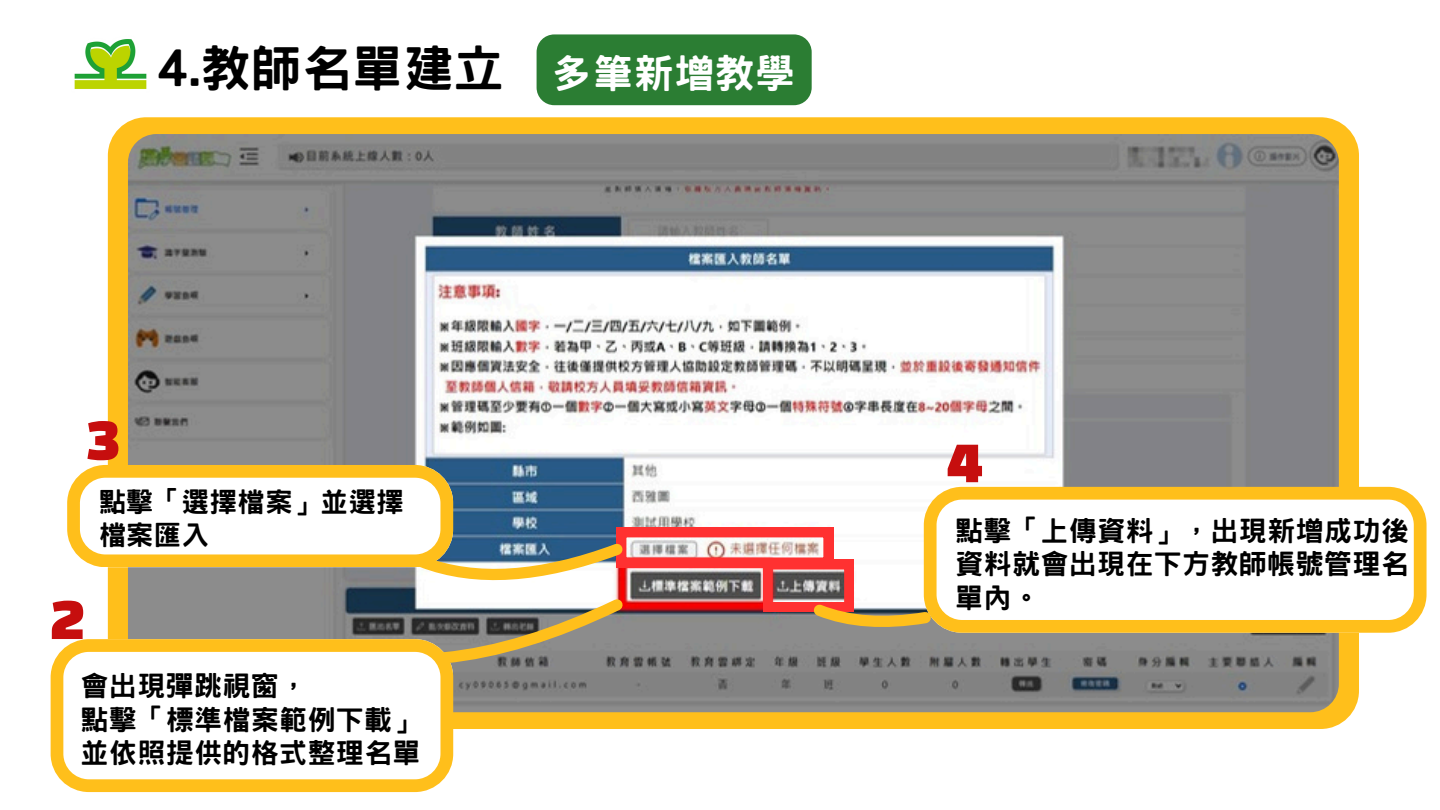
<style>
.page{position:relative;width:1440px;height:810px;background:#fff}
.page>*{position:absolute;margin:0;border:0;box-sizing:border-box;transform-origin:0 0}
.t1{font:60px "Black Han Sans";color:#c60e0e}
.t2{font:800 50px "Han Wang Hei";letter-spacing:.015em;color:#000}
.t3{font:800 40px "Han Wang Hei";letter-spacing:.015em;color:#fff}
.t4{font:800 28px/33.8px "Han Wang Hei";letter-spacing:.015em;color:#000}
.t5{font:800 27.5px/33.1px "Han Wang Hei";letter-spacing:.015em;color:#000}
</style>
<div class="page">
<img style="left:74px;top:39px;width:73px;height:50px">
<div style="left:108px;top:117px;width:1251px;height:612px;background:#ffbf1b"></div>
<img style="left:128px;top:134px;width:1211px;height:578px;border-radius:28px">
<svg style="left:51px;top:646px;width:402px;height:146px"></svg>
<svg style="left:940px;top:487px;width:486px;height:146px"></svg>
<svg style="left:67px;top:465px;width:873px;height:206px;background:#c2b4a2"></svg>
<div style="left:537px;top:34px;width:275px;height:71px;background:#2b7d33;border-radius:18px"></div>
<h1 class="t2" style="left:157px;top:43px;width:348px">4.教師名單建立</h1>
<h2 class="t3" style="left:553px;top:53px;width:244px">多筆新增教學</h2>
<p class="t1" style="left:85px;top:412px;width:37px">3</p>
<p class="t5" style="left:98px;top:485px;width:307px">點擊「選擇檔案」並選擇檔案匯入</p>
<p class="t1" style="left:50px;top:592px;width:37px">2</p>
<p class="t4" style="left:81px;top:669px;width:228px">會出現彈跳視窗，</p>
<p class="t4" style="left:81px;top:702px;width:341px">點擊「標準檔案範例下載」並依照提供的格式整理名單</p>
<p class="t1" style="left:947px;top:435px;width:37px">4</p>
<p class="t4" style="left:955px;top:513px;width:455px">點擊「上傳資料」，出現新增成功後</p>
<p class="t4" style="left:955px;top:547px;width:455px">資料就會出現在下方教師帳號管理名單內。</p>
</div>
